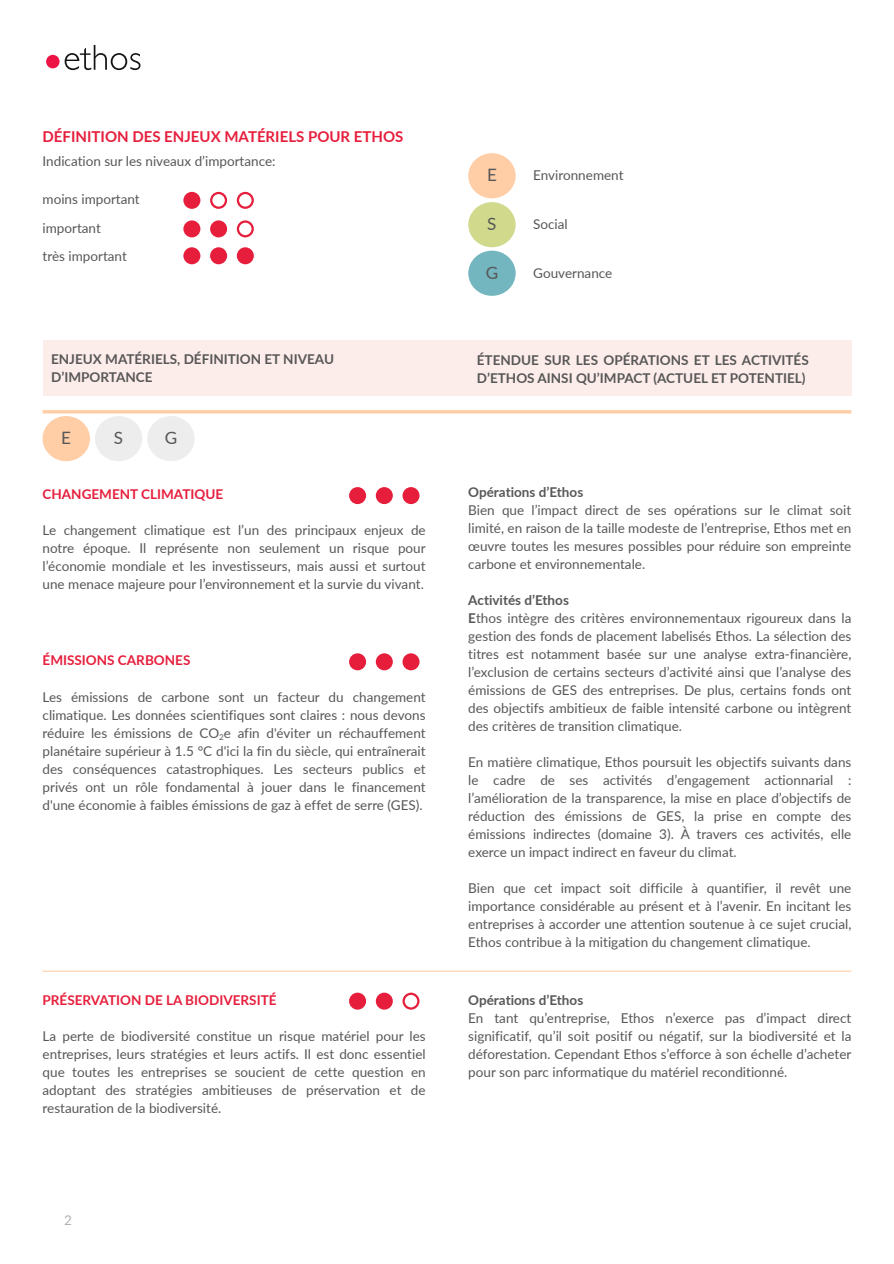
<style>
.page{position:relative;width:894px;height:1264px;background:#fff}
.page>*{position:absolute;margin:0;border:0;box-sizing:border-box;transform-origin:0 0}
.t1{font:17.1px "Lato";color:#575757}
.t2{font:700 15px "Lato";color:#e61e3c}
.t3{font:13.5px/18px "Lato";color:#575757;text-align:justify}
.t4{font:700 13.5px/18px "Lato";color:#575757}
.t5{font:700 13.5px "Lato";color:#e61e3c}
.t6{font:13.5px "Lato";color:#b2b2b2}
.t7{font:8.1px "Lato";color:#575757}
.s1{font-weight:700}
</style>
<div class="page">
<svg style="left:468px;top:153px;width:47px;height:45px;fill:#ffcda6"></svg>
<svg style="left:468px;top:202px;width:47px;height:45px;fill:#d1d98d"></svg>
<svg style="left:468px;top:251px;width:47px;height:45px;fill:#73b6bf"></svg>
<svg style="left:349px;top:653px;width:17px;height:17px"></svg>
<svg style="left:375px;top:653px;width:17px;height:17px"></svg>
<div style="left:402px;top:653px;width:17px;height:17px;background:#e61e3c"></div>
<div style="left:43px;top:340px;width:808px;height:56px;background:#fdedea"></div>
<div style="left:349px;top:487px;width:17px;height:17px;background:#e61e3c"></div>
<svg style="left:375px;top:487px;width:17px;height:17px"></svg>
<svg style="left:402px;top:487px;width:17px;height:17px"></svg>
<div style="left:183px;top:247px;width:17px;height:17px;background:#e61e3c"></div>
<div style="left:210px;top:247px;width:17px;height:17px;background:#e61e3c"></div>
<div style="left:237px;top:247px;width:17px;height:17px;background:#e61e3c"></div>
<svg style="left:183px;top:192px;width:17px;height:17px"></svg>
<svg style="left:210px;top:192px;width:17px;height:17px"></svg>
<svg style="left:237px;top:192px;width:16px;height:17px"></svg>
<div style="left:183px;top:220px;width:17px;height:17px;background:#e61e3c"></div>
<svg style="left:210px;top:220px;width:17px;height:17px"></svg>
<svg style="left:237px;top:220px;width:16px;height:17px"></svg>
<hr style="left:43px;top:970px;width:808px;height:1px;background:#ffcda6">
<svg style="left:349px;top:992px;width:17px;height:17px"></svg>
<svg style="left:375px;top:992px;width:17px;height:17px"></svg>
<svg style="left:402px;top:992px;width:17px;height:17px"></svg>
<div style="left:46px;top:55px;width:14px;height:13px;background:#ed1345;border-radius:50%"></div>
<svg style="left:65px;top:45px;width:75px;height:25px"></svg>
<svg style="left:43px;top:416px;width:47px;height:45px;fill:#ffcda6"></svg>
<div style="left:95px;top:416px;width:47px;height:45px;background:#ededed"></div>
<div style="left:147px;top:416px;width:47px;height:45px;background:#ededed"></div>
<hr style="left:43px;top:410px;width:808px;height:3px;background:#ffcda6">
<p class="t2" style="left:43px;top:127px;width:362px">DÉFINITION DES ENJEUX MATÉRIELS POUR ETHOS</p>
<p class="t3" style="left:43px;top:152px;width:234px">Indication sur les niveaux d’importance:</p>
<p class="t3" style="left:43px;top:184px;width:99px;line-height:28.8px;text-align:left">moins important important<br>très important</p>
<p class="t1" style="left:487px;top:164px;width:11px">E</p>
<p class="t1" style="left:487px;top:213px;width:11px">S</p>
<p class="t1" style="left:485px;top:262px;width:14px">G</p>
<p class="t3" style="left:533px;top:166px;width:92px">Environnement</p>
<p class="t3" style="left:533px;top:215px;width:36px">Social</p>
<p class="t3" style="left:533px;top:263px;width:81px">Gouvernance</p>
<p class="t4" style="left:51px;top:349px;width:284px">ENJEUX MATÉRIELS, DÉFINITION ET NIVEAU<br>D’IMPORTANCE</p>
<p class="t4" style="left:476px;top:350px;width:333px">ÉTENDUE SUR LES OPÉRATIONS ET LES ACTIVITÉS<br>D’ETHOS AINSI QU’IMPACT (ACTUEL ET POTENTIEL)</p>
<p class="t1" style="left:61px;top:427px;width:11px">E</p>
<p class="t1" style="left:114px;top:427px;width:11px">S</p>
<p class="t1" style="left:165px;top:427px;width:14px">G</p>
<p class="t5" style="left:43px;top:486px;width:182px">CHANGEMENT CLIMATIQUE</p>
<p class="t3" style="left:43px;top:521px;width:384px">Le changement climatique est l’un des principaux enjeux de notre époque. Il représente non seulement un risque pour l’économie mondiale et les investisseurs, mais aussi et surtout une menace majeure pour l’environnement et la survie du vivant.</p>
<p class="t5" style="left:43px;top:652px;width:149px">ÉMISSIONS CARBONES</p>
<p class="t3" style="left:43px;top:687px;width:384px">Les émissions de carbone sont un facteur du changement climatique. Les données scientifiques sont claires : nous devons réduire les émissions de CO e afin d'éviter un réchauffement planétaire supérieur à 1.5 °C d'ici la fin du siècle, qui entraînerait des conséquences catastrophiques. Les secteurs publics et privés ont un rôle fondamental à jouer dans le financement d'une économie à faibles émissions de gaz à effet de serre (GES).</p>
<p class="t7" style="left:219px;top:731px;width:6px">2</p>
<p class="t5" style="left:43px;top:991px;width:235px">PRÉSERVATION DE LA BIODIVERSITÉ</p>
<p class="t3" style="left:43px;top:1026px;width:384px">La perte de biodiversité constitue un risque matériel pour les entreprises, leurs stratégies et leurs actifs. Il est donc essentiel que toutes les entreprises se soucient de cette question en adoptant des stratégies ambitieuses de préservation et de restauration de la biodiversité.</p>
<p class="t6" style="left:64px;top:1211px;width:9px">2</p>
<p class="t4" style="left:468px;top:482px;width:116px">Opérations d’Ethos</p>
<p class="t3" style="left:468px;top:500px;width:384px">Bien que l’impact direct de ses opérations sur le climat soit limité, en raison de la taille modeste de l’entreprise, Ethos met en œuvre toutes les mesures possibles pour réduire son empreinte carbone et environnementale.</p>
<p class="t3" style="left:468px;top:590px;width:384px;text-align:left"><span class="s1">Activités d’Ethos<br>E</span>thos intègre des critères environnementaux rigoureux dans la gestion des fonds de placement labelisés Ethos. La sélection des titres est notamment basée sur une analyse extra-financière, l’exclusion de certains secteurs d’activité ainsi que l’analyse des émissions de GES des entreprises. De plus, certains fonds ont des objectifs ambitieux de faible intensité carbone ou intègrent des critères de transition climatique.</p>
<p class="t3" style="left:468px;top:752px;width:384px">En matière climatique, Ethos poursuit les objectifs suivants dans le cadre de ses activités d’engagement actionnarial : l’amélioration de la transparence, la mise en place d’objectifs de réduction des émissions de GES, la prise en compte des émissions indirectes (domaine 3). À travers ces activités, elle exerce un impact indirect en faveur du climat.</p>
<p class="t3" style="left:468px;top:878px;width:384px">Bien que cet impact soit difficile à quantifier, il revêt une importance considérable au présent et à l’avenir. En incitant les entreprises à accorder une attention soutenue à ce sujet crucial, Ethos contribue à la mitigation du changement climatique.</p>
<p class="t4" style="left:468px;top:990px;width:116px">Opérations d’Ethos</p>
<p class="t3" style="left:468px;top:1008px;width:384px">En tant qu’entreprise, Ethos n’exerce pas d’impact direct significatif, qu’il soit positif ou négatif, sur la biodiversité et la déforestation. Cependant Ethos s’efforce à son échelle d’acheter pour son parc informatique du matériel reconditionné.</p>
</div>
